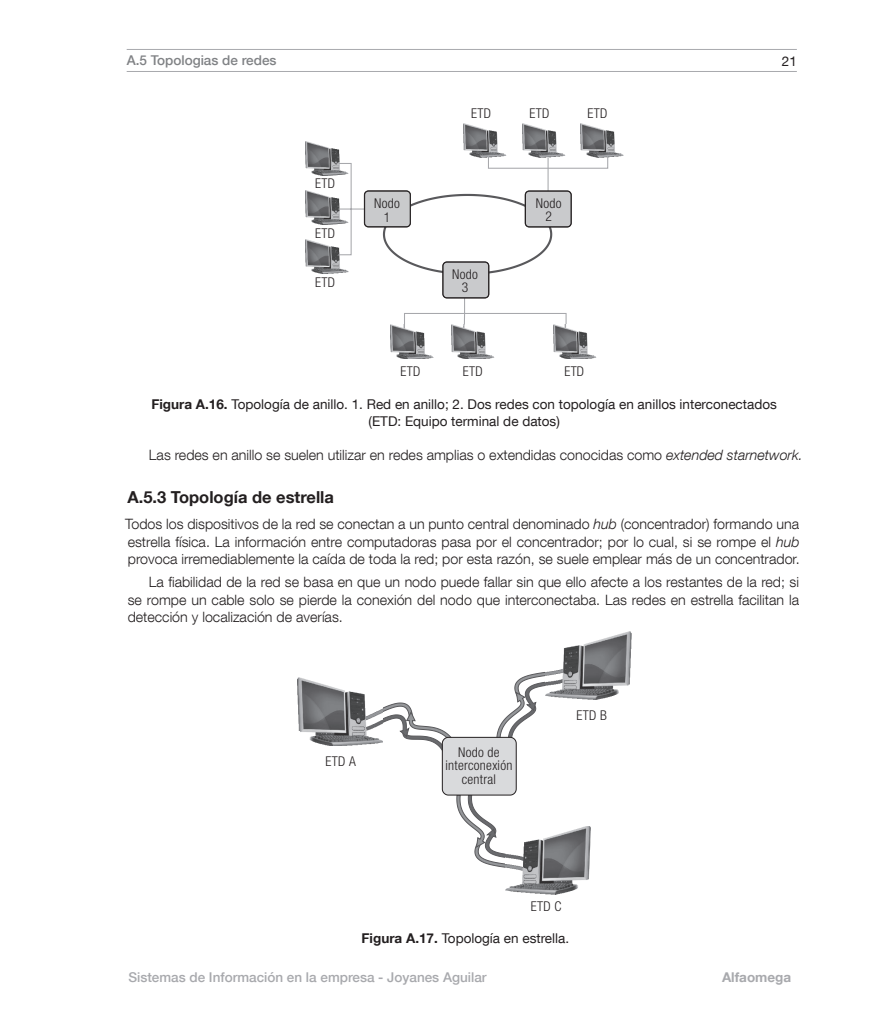
<style>
.page{position:relative;width:893px;height:1021px;background:#fff}
.page>*{position:absolute;margin:0;border:0;box-sizing:border-box;transform-origin:0 0}
.t1{font:700 16.5px "Helvetica Neue LT Com";color:#231f20}
.t2{font:300 14.25px/17.2px "Helvetica Neue LT Com";color:#231f20;text-align:justify}
.t3{font:13.5px/16.5px "Helvetica Neue LT Com";color:#231f20;text-align:center}
.t4{font:300 condensed 13.5px/13.5px "Helvetica Neue LT Com";letter-spacing:.02em;color:#231f20;text-align:center}
.t5{font:500 13.5px "Helvetica Neue LT Com";color:#a8a9ad}
.t6{font:500 13.5px "Helvetica Neue LT Com";color:#808285}
.t7{font:700 13.5px "Helvetica Neue LT Com";color:#a8a9ad}
.s1{font-weight:700}
.s2{font-style:italic}
</style>
<div class="page">
<hr style="left:127px;top:49px;width:670px;height:1px;background:#a8a9ad">
<hr style="left:127px;top:71px;width:670px;height:1px;background:#a8a9ad">
<img style="left:305px;top:190px;width:33px;height:35px">
<img style="left:522px;top:123px;width:43px;height:32px">
<img style="left:305px;top:239px;width:33px;height:34px">
<img style="left:580px;top:123px;width:43px;height:34px">
<img style="left:305px;top:141px;width:35px;height:35px">
<img style="left:464px;top:123px;width:42px;height:32px">
<svg style="left:338px;top:155px;width:271px;height:175px"></svg>
<img style="left:390px;top:324px;width:43px;height:35px">
<img style="left:452px;top:324px;width:43px;height:35px">
<img style="left:554px;top:324px;width:43px;height:35px">
<svg style="left:363px;top:189px;width:209px;height:110px"></svg>
<svg style="left:383px;top:672px;width:162px;height:196px"></svg>
<img style="left:505px;top:826px;width:86px;height:68px">
<img style="left:545px;top:631px;width:86px;height:68px">
<img style="left:297px;top:677px;width:86px;height:69px">
<p class="t6" style="left:127px;top:52px;width:151px">A.5 Topologias de redes</p>
<p class="t3" style="left:782px;top:52px;width:17px">21</p>
<p class="t4" style="left:315px;top:176px;width:21px">ETD</p>
<p class="t4" style="left:315px;top:226px;width:21px">ETD</p>
<p class="t4" style="left:315px;top:275px;width:21px">ETD</p>
<p class="t4" style="left:374px;top:196px;width:27px">Nodo<br>1</p>
<p class="t4" style="left:471px;top:106px;width:21px">ETD</p>
<p class="t4" style="left:530px;top:106px;width:21px">ETD</p>
<p class="t4" style="left:588px;top:106px;width:21px">ETD</p>
<p class="t4" style="left:452px;top:267px;width:27px">Nodo<br>3</p>
<p class="t4" style="left:536px;top:196px;width:27px">Nodo<br>2</p>
<p class="t4" style="left:400px;top:364px;width:21px">ETD</p>
<p class="t4" style="left:463px;top:364px;width:21px">ETD</p>
<p class="t4" style="left:564px;top:364px;width:21px">ETD</p>
<p class="t3" style="left:151px;top:396px;width:627px"><span class="s1">Figura A.16.</span> Topología de anillo. 1. Red en anillo; 2. Dos redes con topología en anillos interconectados (ETD: Equipo terminal de datos)</p>
<p class="t2" style="left:149px;top:446px;width:655px">Las redes en anillo se suelen utilizar en redes amplias o extendidas conocidas como <span class="s2">extended starnetwork.</span></p>
<p class="t1" style="left:127px;top:487px;width:208px">A.5.3 Topología de estrella</p>
<p class="t2" style="left:125px;top:515px;width:676px">Todos los dispositivos de la red se conectan a un punto central denominado <span class="s2">hub</span> (concentrador) formando una estrella física. La información entre computadoras pasa por el concentrador; por lo cual, si se rompe el <span class="s2">hub </span>provoca irremediablemente la caída de toda la red; por esta razón, se suele emplear más de un concentrador.</p>
<p class="t2" style="left:128px;top:573px;width:673px;text-indent:21px">La fiabilidad de la red se basa en que un nodo puede fallar sin que ello afecte a los restantes de la red; si se rompe un cable solo se pierde la conexión del nodo que interconectaba. Las redes en estrella facilitan la detección y localización de averías.</p>
<p class="t4" style="left:325px;top:754px;width:32px">ETD A</p>
<p class="t4" style="left:445px;top:745px;width:69px">Nodo de interconexión central</p>
<p class="t4" style="left:576px;top:708px;width:32px">ETD B</p>
<p class="t4" style="left:531px;top:899px;width:32px">ETD C</p>
<p class="t3" style="left:362px;top:929px;width:209px"><span class="s1">Figura A.17.</span> Topología en estrella.</p>
<p class="t5" style="left:128px;top:969px;width:360px">Sistemas de Información en la empresa - Joyanes Aguilar</p>
<p class="t7" style="left:722px;top:969px;width:71px">Alfaomega</p>
</div>
